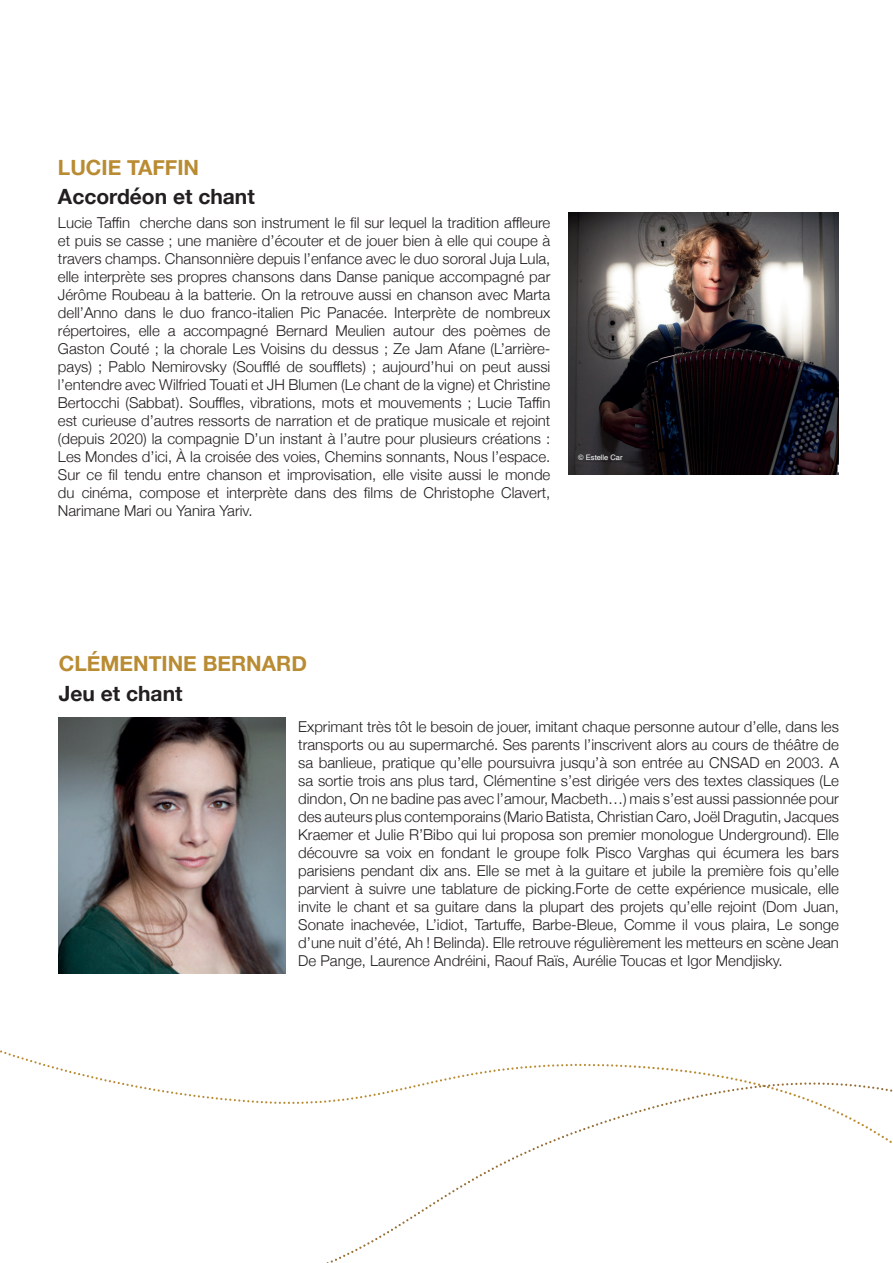
<style>
.page{position:relative;width:893px;height:1263px;background:#fff}
.page>*{position:absolute;margin:0;border:0;box-sizing:border-box;transform-origin:0 0}
.t1{font:700 21px "Helvetica Neue";color:#b98b32}
.t2{font:700 21px "Helvetica Neue";color:#231f20}
.t3{font:300 15px/18px "Helvetica Neue";color:#231f20;text-align:justify}
.t4{font:7.5px "Helvetica";color:#fff}
</style>
<div class="page">
<img style="left:568px;top:213px;width:271px;height:261px">
<img style="left:59px;top:717px;width:226px;height:256px">
<svg style="left:0;top:1050px;width:893px;height:61px"></svg>
<svg style="left:326px;top:1111px;width:566px;height:152px"></svg>
<h1 class="t1" style="left:58px;top:151px;width:143px">LUCIE TAFFIN</h1>
<h1 class="t2" style="left:58px;top:180px;width:198px">Accordéon et chant</h1>
<p class="t3" style="left:58px;top:213px;width:494px">Lucie Taffin cherche dans son instrument le fil sur lequel la tradition affleure et puis se casse ; une manière d’écouter et de jouer bien à elle qui coupe à travers champs. Chansonnière depuis l’enfance avec le duo sororal Juja Lula, elle interprète ses propres chansons dans Danse panique accompagné par Jérôme Roubeau à la batterie. On la retrouve aussi en chanson avec Marta dell’Anno dans le duo franco-italien Pic Panacée. Interprète de nombreux répertoires, elle a accompagné Bernard Meulien autour des poèmes de Gaston Couté ; la chorale Les Voisins du dessus ; Ze Jam Afane (L’arrière&shy;pays) ; Pablo Nemirovsky (Soufflé de soufflets) ; aujourd’hui on peut aussi l’entendre avec Wilfried Touati et JH Blumen (Le chant de la vigne) et Christine Bertocchi (Sabbat). Souffles, vibrations, mots et mouvements ; Lucie Taffin est curieuse d’autres ressorts de narration et de pratique musicale et rejoint (depuis 2020) la compagnie D’un instant à l’autre pour plusieurs créations :<br>Les Mondes d’ici, À la croisée des voies, Chemins sonnants, Nous l’espace.<br>Sur ce fil tendu entre chanson et improvisation, elle visite aussi le monde du cinéma, compose et interprète dans des films de Christophe Clavert, Narimane Mari ou Yanira Yariv.</p>
<p class="t4" style="left:578px;top:451px;width:46px">© Estelle Car</p>
<h1 class="t1" style="left:59px;top:647px;width:250px">CLÉMENTINE BERNARD</h1>
<h1 class="t2" style="left:59px;top:677px;width:125px">Jeu et chant</h1>
<p class="t3" style="left:298px;top:717px;width:542px">Exprimant très tôt le besoin de jouer, imitant chaque personne autour d’elle, dans les transports ou au supermarché. Ses parents l’inscrivent alors au cours de théâtre de sa banlieue, pratique qu’elle poursuivra jusqu’à son entrée au CNSAD en 2003. A sa sortie trois ans plus tard, Clémentine s’est dirigée vers des textes classiques (Le dindon, On ne badine pas avec l’amour, Macbeth…) mais s’est aussi passionnée pour des auteurs plus contemporains (Mario Batista, Christian Caro, Joël Dragutin, Jacques Kraemer et Julie R’Bibo qui lui proposa son premier monologue Underground). Elle découvre sa voix en fondant le groupe folk Pisco Varghas qui écumera les bars parisiens pendant dix ans. Elle se met à la guitare et jubile la première fois qu’elle parvient à suivre une tablature de picking.Forte de cette expérience musicale, elle invite le chant et sa guitare dans la plupart des projets qu’elle rejoint (Dom Juan, Sonate inachevée, L’idiot, Tartuffe, Barbe-Bleue, Comme il vous plaira, Le songe d’une nuit d’été, Ah ! Belinda). Elle retrouve régulièrement les metteurs en scène Jean De Pange, Laurence Andréini, Raouf Raïs, Aurélie Toucas et Igor Mendjisky.</p>
</div>
